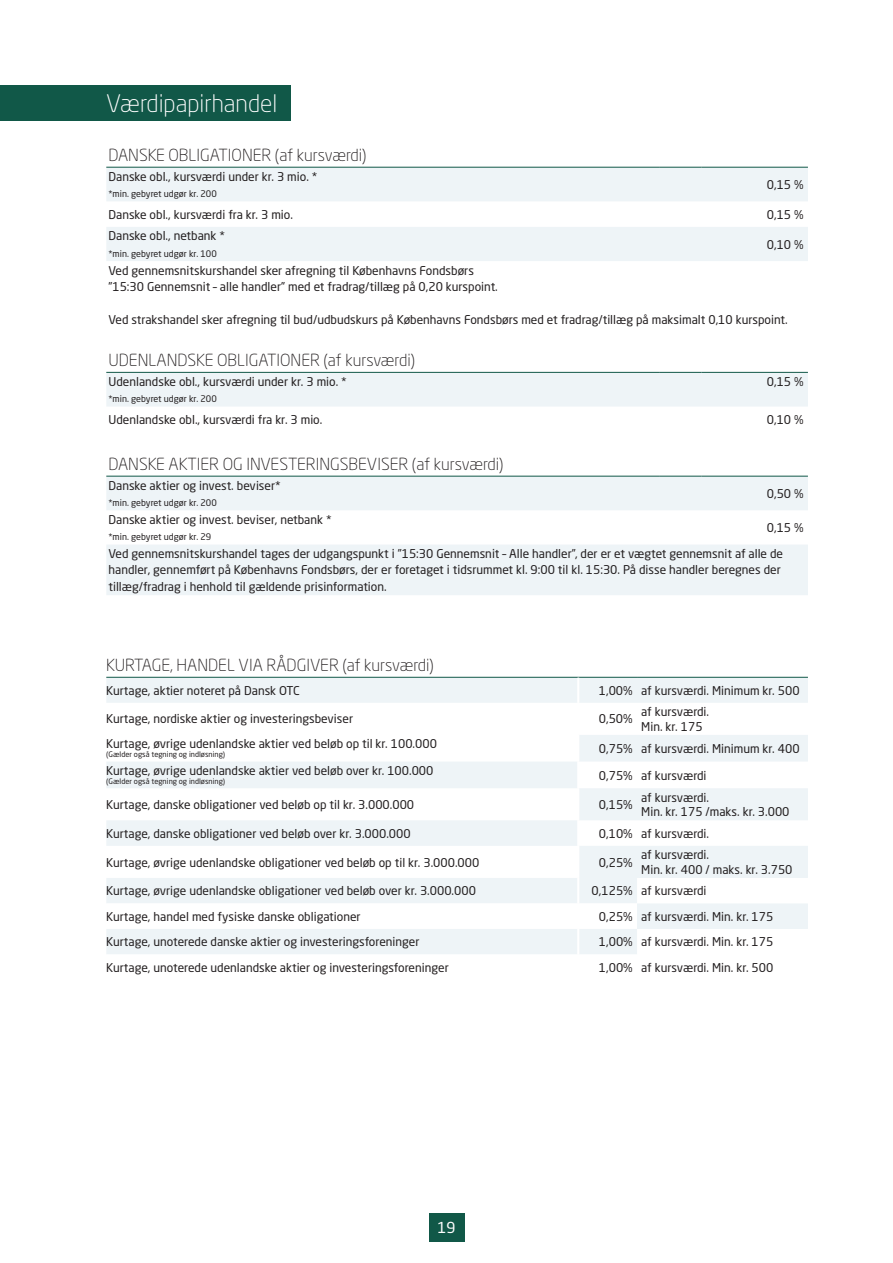
<style>
.page{position:relative;width:893px;height:1263px;background:#fff}
.page>*{position:absolute;margin:0;border:0;box-sizing:border-box;transform-origin:0 0}
.t1{font:300 24px "Neo Sans Std";color:#fff}
.t2{font:300 16.5px "Neo Sans Std";color:#231f20}
.t3{font:15px "Neo Sans Std";color:#fff}
.t4{font:12px/14.4px "Neo Sans Std";color:#231f20}
.t5{font:9px "Neo Sans Std";color:#231f20}
.t6{font:7.5px "Neo Sans Std";color:#231f20}
</style>
<div class="page">
<svg style="left:106px;top:168px;width:702px;height:93px;fill:#eef4f7"></svg>
<hr style="left:106px;top:167px;width:553px;height:1px;background:#115848">
<hr style="left:659px;top:167px;width:43px;height:1px;background:#115848">
<hr style="left:702px;top:167px;width:106px;height:1px;background:#115848">
<svg style="left:106px;top:477px;width:702px;height:118px;fill:#eef4f7"></svg>
<hr style="left:106px;top:476px;width:553px;height:1px;background:#115848">
<hr style="left:659px;top:476px;width:43px;height:1px;background:#115848">
<hr style="left:702px;top:476px;width:106px;height:1px;background:#115848">
<svg style="left:106px;top:678px;width:702px;height:200px"></svg>
<hr style="left:106px;top:677px;width:472px;height:1px;background:#115848">
<hr style="left:578px;top:677px;width:59px;height:1px;background:#115848">
<hr style="left:637px;top:677px;width:171px;height:1px;background:#115848">
<svg style="left:578px;top:678px;width:2px;height:25px"></svg>
<hr style="left:578px;top:703px;width:1px;height:32px;background:#fff">
<hr style="left:579px;top:703px;width:1px;height:32px;background:#fff">
<svg style="left:578px;top:735px;width:2px;height:53px"></svg>
<hr style="left:578px;top:788px;width:1px;height:32px;background:#fff">
<hr style="left:579px;top:788px;width:1px;height:32px;background:#fff">
<svg style="left:578px;top:820px;width:2px;height:26px"></svg>
<hr style="left:578px;top:846px;width:1px;height:32px;background:#fff">
<hr style="left:579px;top:846px;width:1px;height:32px;background:#fff">
<svg style="left:106px;top:878px;width:702px;height:76px"></svg>
<div style="left:106px;top:373px;width:702px;height:33px;background:#eef4f7"></div>
<hr style="left:106px;top:372px;width:553px;height:1px;background:#115848">
<hr style="left:659px;top:372px;width:43px;height:1px;background:#115848">
<hr style="left:702px;top:372px;width:106px;height:1px;background:#115848">
<div style="left:0;top:85px;width:290px;height:35px;background:#115848"></div>
<div style="left:429px;top:1213px;width:35px;height:29px;background:#115848"></div>
<h1 class="t1" style="left:106px;top:89px;width:173px">Værdipapirhandel</h1>
<h2 class="t2" style="left:108px;top:145px;width:260px">DANSKE OBLIGATIONER (af kursværdi)</h2>
<p class="t4" style="left:108px;top:169px;width:211px">Danske obl., kursværdi under kr. 3 mio. *</p>
<p class="t5" style="left:108px;top:188px;width:110px">*min. gebyret udgør kr. 200</p>
<p class="t4" style="left:767px;top:177px;width:38px">0,15 %</p>
<p class="t4" style="left:108px;top:207px;width:186px">Danske obl., kursværdi fra kr. 3 mio.</p>
<p class="t4" style="left:767px;top:207px;width:38px">0,15 %</p>
<p class="t4" style="left:108px;top:229px;width:118px">Danske obl., netbank *</p>
<p class="t5" style="left:108px;top:248px;width:110px">*min. gebyret udgør kr. 100</p>
<p class="t4" style="left:767px;top:237px;width:38px">0,10 %</p>
<p class="t4" style="left:108px;top:262px;width:391px;line-height:16.5px">Ved gennemsnitskurshandel sker afregning til Københavns Fondsbørs ”15:30 Gennemsnit – alle handler” med et fradrag/tillæg på 0,20 kurspoint.</p>
<p class="t4" style="left:108px;top:312px;width:681px">Ved strakshandel sker afregning til bud/udbudskurs på Københavns Fondsbørs med et fradrag/tillæg på maksimalt 0,10 kurspoint.</p>
<h2 class="t2" style="left:108px;top:350px;width:308px">UDENLANDSKE OBLIGATIONER (af kursværdi)</h2>
<p class="t4" style="left:108px;top:374px;width:240px">Udenlandske obl., kursværdi under kr. 3 mio. *</p>
<p class="t5" style="left:108px;top:393px;width:110px">*min. gebyret udgør kr. 200</p>
<p class="t4" style="left:767px;top:374px;width:38px">0,15 %</p>
<p class="t4" style="left:108px;top:412px;width:215px">Udenlandske obl., kursværdi fra kr. 3 mio.</p>
<p class="t4" style="left:767px;top:412px;width:38px">0,10 %</p>
<h2 class="t2" style="left:108px;top:454px;width:397px">DANSKE AKTIER OG INVESTERINGSBEVISER (af kursværdi)</h2>
<p class="t4" style="left:108px;top:478px;width:174px">Danske aktier og invest. beviser*</p>
<p class="t5" style="left:108px;top:497px;width:110px">*min. gebyret udgør kr. 200</p>
<p class="t4" style="left:767px;top:486px;width:38px">0,50 %</p>
<p class="t4" style="left:108px;top:512px;width:225px">Danske aktier og invest. beviser, netbank *</p>
<p class="t5" style="left:108px;top:531px;width:104px">*min. gebyret udgør kr. 29</p>
<p class="t4" style="left:108px;top:514px;width:697px;line-height:26px;text-indent:658px">0,15 %<br>Ved gennemsnitskurshandel tages der udgangspunkt i ”15:30 Gennemsnit – Alle handler”, der er et vægtet gennemsnit af alle de</p>
<p class="t4" style="left:108px;top:562px;width:674px;line-height:16.5px">handler, gennemført på Københavns Fondsbørs, der er foretaget i tidsrummet kl. 9:00 til kl. 15:30. På disse handler beregnes der tillæg/fradrag i henhold til gældende prisinformation.</p>
<h2 class="t2" style="left:106px;top:655px;width:329px">KURTAGE, HANDEL VIA RÅDGIVER (af kursværdi)</h2>
<p class="t4" style="left:106px;top:683px;width:195px">Kurtage, aktier noteret på Dansk OTC</p>
<p class="t4" style="left:599px;top:683px;width:202px">1,00% af kursværdi. Minimum kr. 500</p>
<p class="t4" style="left:106px;top:712px;width:248px">Kurtage, nordiske aktier og investeringsbeviser</p>
<p class="t4" style="left:599px;top:712px;width:35px">0,50%</p>
<p class="t4" style="left:641px;top:704px;width:69px">af kursværdi.<br>Min. kr. 175</p>
<p class="t4" style="left:106px;top:736px;width:332px">Kurtage, øvrige udenlandske aktier ved beløb op til kr. 100.000</p>
<p class="t6" style="left:106px;top:750px;width:120px">(Gælder også tegning og indløsning)</p>
<p class="t4" style="left:599px;top:741px;width:202px">0,75% af kursværdi. Minimum kr. 400</p>
<p class="t4" style="left:106px;top:763px;width:329px">Kurtage, øvrige udenlandske aktier ved beløb over kr. 100.000</p>
<p class="t6" style="left:106px;top:777px;width:120px">(Gælder også tegning og indløsning)</p>
<p class="t4" style="left:599px;top:768px;width:109px">0,75% af kursværdi</p>
<p class="t4" style="left:106px;top:797px;width:309px">Kurtage, danske obligationer ved beløb op til kr. 3.000.000</p>
<p class="t4" style="left:599px;top:797px;width:35px">0,15%</p>
<p class="t4" style="left:641px;top:790px;width:150px">af kursværdi.<br>Min. kr. 175 /maks. kr. 3.000</p>
<p class="t4" style="left:106px;top:826px;width:306px">Kurtage, danske obligationer ved beløb over kr. 3.000.000</p>
<p class="t4" style="left:599px;top:826px;width:112px">0,10% af kursværdi.</p>
<p class="t4" style="left:106px;top:855px;width:375px">Kurtage, øvrige udenlandske obligationer ved beløb op til kr. 3.000.000</p>
<p class="t4" style="left:599px;top:855px;width:35px">0,25%</p>
<p class="t4" style="left:641px;top:847px;width:153px">af kursværdi.<br>Min. kr. 400 / maks. kr. 3.750</p>
<p class="t4" style="left:106px;top:883px;width:371px">Kurtage, øvrige udenlandske obligationer ved beløb over kr. 3.000.000</p>
<p class="t4" style="left:592px;top:883px;width:116px">0,125% af kursværdi</p>
<p class="t4" style="left:106px;top:909px;width:256px">Kurtage, handel med fysiske danske obligationer</p>
<p class="t4" style="left:599px;top:909px;width:176px">0,25% af kursværdi. Min. kr. 175</p>
<p class="t4" style="left:106px;top:934px;width:315px">Kurtage, unoterede danske aktier og investeringsforeninger</p>
<p class="t4" style="left:599px;top:934px;width:176px">1,00% af kursværdi. Min. kr. 175</p>
<p class="t4" style="left:106px;top:960px;width:344px">Kurtage, unoterede udenlandske aktier og investeringsforeninger</p>
<p class="t4" style="left:599px;top:960px;width:176px">1,00% af kursværdi. Min. kr. 500</p>
<p class="t3" style="left:437px;top:1218px;width:20px">19</p>
</div>
